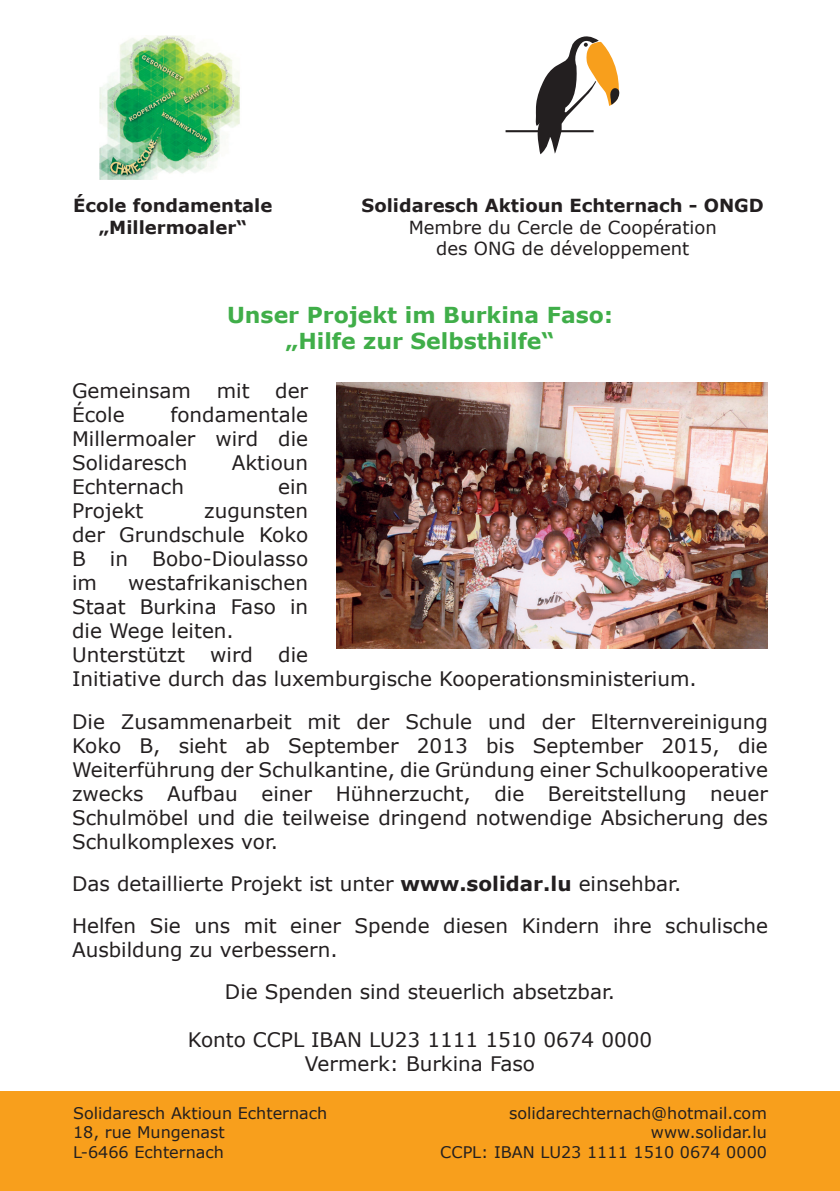
<style>
.page{position:relative;width:840px;height:1191px;background:#fff}
.page>*{position:absolute;margin:0;border:0;box-sizing:border-box;transform-origin:0 0}
.t1{font:700 22px/26.4px "Verdana";color:#40ae49;text-align:center}
.t2{font:20px/24px "Verdana";color:#231f20}
.t3{font:700 18px/21.6px "Verdana";color:#231f20;text-align:center}
.t4{font:18px/21.6px "Verdana";color:#231f20;text-align:center}
.t5{font:16px "Verdana";color:#231f20}
.s1{font-weight:700}
</style>
<div class="page">
<div style="left:0;top:1091px;width:839px;height:100px;background:#f89f1c"></div>
<img style="left:336px;top:383px;width:431px;height:265px">
<img style="left:99px;top:35px;width:141px;height:145px">
<hr style="left:505px;top:130px;width:88px;height:2px;background:#231f20">
<svg style="left:534px;top:36px;width:86px;height:118px"></svg>
<p class="t3" style="left:73px;top:194px;width:201px">École fondamentale „Millermoaler“</p>
<p class="t3" style="left:361px;top:194px;width:403px">Solidaresch Aktioun Echternach - ONGD</p>
<p class="t4" style="left:408px;top:216px;width:309px">Membre du Cercle de Coopération des ONG de développement</p>
<p class="t1" style="left:227px;top:301px;width:387px">Unser Projekt im Burkina Faso: „Hilfe zur Selbsthilfe“</p>
<p class="t2" style="left:72px;top:377px;width:120px">Gemeinsam</p>
<p class="t2" style="left:216px;top:377px;width:34px">mit</p>
<p class="t2" style="left:275px;top:377px;width:34px">der</p>
<p class="t2" style="left:72px;top:401px;width:54px">École</p>
<p class="t2" style="left:72px;top:401px;width:237px;text-align:justify;text-indent:98px">fondamentale Millermoaler wird die Solidaresch</p>
<p class="t2" style="left:232px;top:449px;width:78px">Aktioun</p>
<p class="t2" style="left:72px;top:473px;width:113px">Echternach</p>
<p class="t2" style="left:278px;top:473px;width:32px">ein</p>
<p class="t2" style="left:72px;top:497px;width:73px">Projekt</p>
<p class="t2" style="left:72px;top:497px;width:237px;text-align:justify;text-indent:132px">zugunsten der Grundschule Koko B in Bobo-Dioulasso im</p>
<p class="t2" style="left:72px;top:569px;width:237px;text-indent:56px">westafrikanischen<br>Staat Burkina Faso in die Wege leiten.<br>Unterstützt</p>
<p class="t2" style="left:72px;top:641px;width:626px;text-indent:206px">die<br>Initiative durch das luxemburgische Kooperationsministerium.</p>
<p class="t2" style="left:72px;top:709px;width:697px;text-align:justify">Die Zusammenarbeit mit der Schule und der Elternvereinigung Koko B, sieht ab September 2013 bis September 2015, die Weiterführung der Schulkantine, die Gründung einer Schulkooperative zwecks Aufbau einer Hühnerzucht, die Bereitstellung neuer Schulmöbel und die teilweise dringend notwendige Absicherung des Schulkomplexes vor.</p>
<p class="t2" style="left:72px;top:862px;width:697px;line-height:42px">Das detaillierte Projekt ist unter <span class="s1">www.solidar.lu</span> einsehbar.<br>Helfen Sie uns mit einer Spende diesen Kindern ihre schulische</p>
<p class="t2" style="left:225px;top:928px;width:391px;line-height:42px;text-indent:-153px">Ausbildung zu verbessern.<br>Die Spenden sind steuerlich absetzbar.</p>
<p class="t2" style="left:188px;top:1027px;width:465px;text-align:center">Konto CCPL IBAN LU23 1111 1510 0674 0000<br>Vermerk: Burkina Faso</p>
<p class="t2" style="left:210px;top:641px;width:44px">wird</p>
<p class="t5" style="left:73px;top:1103px;width:255px">Solidaresch Aktioun Echternach</p>
<p class="t5" style="left:508px;top:1103px;width:259px">solidarechternach@hotmail.com</p>
<p class="t5" style="left:73px;top:1122px;width:153px">18, rue Mungenast</p>
<p class="t5" style="left:650px;top:1122px;width:117px">www.solidar.lu</p>
<p class="t5" style="left:73px;top:1141px;width:152px">L-6466 Echternach</p>
<p class="t5" style="left:440px;top:1141px;width:328px">CCPL: IBAN LU23 1111 1510 0674 0000</p>
</div>
